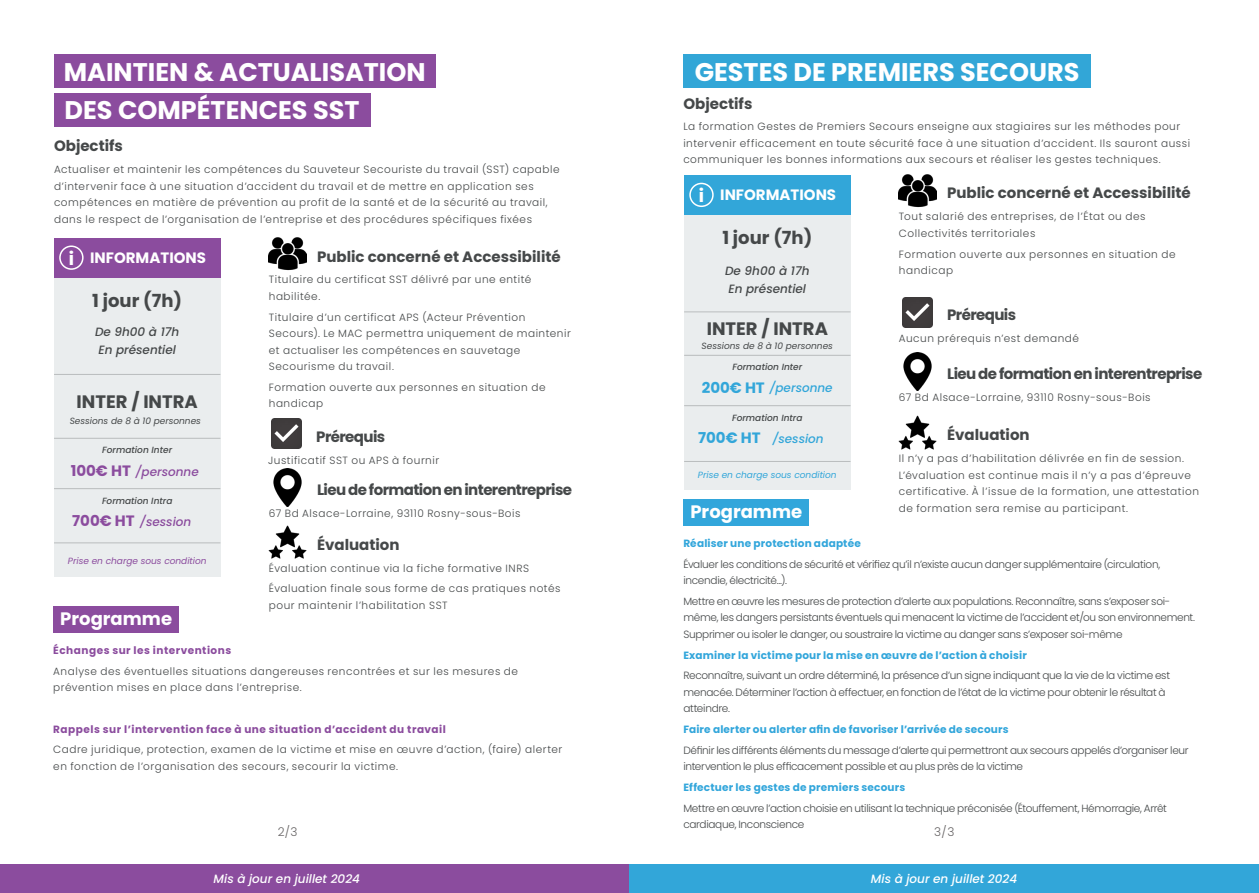
<style>
.page{position:relative;width:1259px;height:893px;background:#fff}
.page>*{position:absolute;margin:0;border:0;box-sizing:border-box;transform-origin:0 0}
.t1{font:700 25.5px "Poppins";color:#fff}
.t2{font:700 18px "Poppins";color:#454849}
.t3{font:700 18px "Poppins";color:#fff}
.t4{font:700 15px "Poppins";color:#454849}
.t5{font:700 15px "Poppins";letter-spacing:-.04em;color:#454849}
.t6{font:700 15px "Poppins";color:#fff}
.t7{font:700 15px "Poppins";color:#8b4c9e}
.t8{font:700 15px "Poppins";color:#32a6d9}
.t9{font:italic 500 12px "Poppins";color:#454849}
.t10{font:italic 500 12px "Poppins";color:#fff}
.t11{font:italic 500 12px "Poppins";color:#8b4c9e}
.t12{font:italic 500 12px "Poppins";color:#32a6d9}
.t13{font:300 12px "Poppins";color:#231f20}
.t14{font:300 10.5px/16.5px "Poppins";letter-spacing:.05em;color:#454849}
.t15{font:300 10.5px/16.5px "Poppins";letter-spacing:-.03em;color:#454849}
.t16{font:700 10.5px "Poppins";letter-spacing:.02em;color:#32a6db}
.t17{font:700 10.5px "Poppins";letter-spacing:.05em;color:#8b4c9e}
.t18{font:italic 500 9px "Poppins";color:#454849}
.t19{font:italic 9px "Poppins";color:#454849}
.t20{font:italic 9px "Poppins";color:#8b4c9e}
.t21{font:italic 9px "Poppins";color:#32a6d9}
</style>
<div class="page">
<div style="left:54px;top:54px;width:381px;height:34px;background:#8b4c9e"></div>
<div style="left:54px;top:93px;width:316px;height:33px;background:#8b4c9e"></div>
<div style="left:0;top:865px;width:638px;height:28px;background:#8b4c9e"></div>
<div style="left:54px;top:278px;width:166px;height:299px;background:#eaedee"></div>
<div style="left:54px;top:238px;width:166px;height:40px;background:#8b4c9e"></div>
<hr style="left:54px;top:374px;width:166px;height:1px;background:#454849">
<div style="left:59px;top:245px;width:25px;height:25px;border:2px solid #fff;border-radius:50%"></div>
<hr style="left:54px;top:438px;width:166px;height:1px;background:#454849">
<hr style="left:54px;top:488px;width:166px;height:1px;background:#454849">
<hr style="left:54px;top:542px;width:166px;height:1px;background:#454849">
<img style="left:269px;top:525px;width:37px;height:34px">
<img style="left:273px;top:469px;width:29px;height:37px">
<img style="left:269px;top:237px;width:37px;height:34px">
<div style="left:53px;top:606px;width:126px;height:27px;background:#8b4c9e"></div>
<div style="left:683px;top:54px;width:407px;height:34px;background:#32a6d7"></div>
<div style="left:629px;top:865px;width:630px;height:28px;background:#32a6d9"></div>
<div style="left:684px;top:214px;width:166px;height:276px;background:#eaedee"></div>
<div style="left:684px;top:175px;width:166px;height:39px;background:#32a6d9"></div>
<div style="left:683px;top:499px;width:126px;height:26px;background:#32a6db"></div>
<hr style="left:684px;top:311px;width:166px;height:1px;background:#454849">
<div style="left:689px;top:183px;width:24px;height:24px;border:2px solid #fff;border-radius:50%"></div>
<hr style="left:684px;top:355px;width:166px;height:1px;background:#454849">
<hr style="left:684px;top:405px;width:166px;height:1px;background:#454849">
<hr style="left:684px;top:461px;width:166px;height:1px;background:#454849">
<img style="left:899px;top:415px;width:37px;height:35px">
<img style="left:903px;top:353px;width:29px;height:37px">
<img style="left:899px;top:174px;width:37px;height:34px">
<svg style="left:272px;top:419px;width:30px;height:30px"></svg>
<svg style="left:902px;top:297px;width:30px;height:30px"></svg>
<p class="t1" style="left:64px;top:57px;width:363px">MAINTIEN &amp; ACTUALISATION</p>
<p class="t1" style="left:65px;top:96px;width:296px">DES COMPÉTENCES SST</p>
<p class="t4" style="left:54px;top:138px;width:70px">Objectifs</p>
<p class="t14" style="left:54px;top:161px;width:507px">Actualiser et maintenir les compétences du Sauveteur Secouriste du travail (SST) capable d’intervenir face à une situation d’accident du travail et de mettre en application ses compétences en matière de prévention au profit de la santé et de la sécurité au travail, dans le respect de l’organisation de l’entreprise et des procédures spécifiques fixées</p>
<p class="t3" style="left:69px;top:249px;width:7px">i</p>
<p class="t6" style="left:90px;top:249px;width:117px">INFORMATIONS</p>
<p class="t2" style="left:92px;top:290px;width:91px">1 jour (7h)</p>
<p class="t9" style="left:95px;top:325px;width:86px">De 9h00 à 17h</p>
<p class="t9" style="left:98px;top:342px;width:79px">En présentiel</p>
<p class="t2" style="left:77px;top:391px;width:123px">INTER / INTRA</p>
<p class="t19" style="left:70px;top:416px;width:133px">Sessions de 8 à 10 personnes</p>
<p class="t18" style="left:102px;top:445px;width:71px">Formation Inter</p>
<p class="t11" style="left:135px;top:464px;width:65px">/personne</p>
<p class="t7" style="left:71px;top:462px;width:62px">100€ HT</p>
<p class="t18" style="left:102px;top:495px;width:72px">Formation Intra</p>
<p class="t11" style="left:140px;top:515px;width:53px">/session</p>
<p class="t7" style="left:72px;top:512px;width:64px">700€ HT</p>
<p class="t4" style="left:317px;top:248px;width:245px">Public concerné et Accessibilité</p>
<p class="t14" style="left:269px;top:271px;width:264px">Titulaire du certificat SST délivré par une entité habilitée.</p>
<p class="t14" style="left:269px;top:309px;width:303px">Titulaire d’un certificat APS (Acteur Prévention Secours). Le MAC permettra uniquement de maintenir et actualiser les compétences en sauvetage Secourisme du travail.</p>
<p class="t14" style="left:269px;top:379px;width:278px">Formation ouverte aux personnes en situation de handicap</p>
<p class="t5" style="left:316px;top:428px;width:70px">Prérequis</p>
<p class="t14" style="left:268px;top:452px;width:173px">Justificatif SST ou APS à fournir</p>
<p class="t5" style="left:317px;top:481px;width:257px">Lieu de formation en interentreprise</p>
<p class="t14" style="left:269px;top:505px;width:253px">67 Bd Alsace-Lorraine, 93110 Rosny-sous-Bois</p>
<p class="t4" style="left:317px;top:536px;width:84px">Évaluation</p>
<p class="t14" style="left:269px;top:560px;width:262px">Évaluation continue via la fiche formative INRS</p>
<p class="t14" style="left:269px;top:581px;width:293px">Évaluation finale sous forme de cas pratiques notés pour maintenir l’habilitation SST</p>
<p class="t20" style="left:68px;top:556px;width:140px">Prise en charge sous condition</p>
<p class="t3" style="left:60px;top:608px;width:113px">Programme</p>
<p class="t17" style="left:53px;top:644px;width:179px">Échanges sur les interventions</p>
<p class="t14" style="left:53px;top:663px;width:466px">Analyse des éventuelles situations dangereuses rencontrées et sur les mesures de prévention mises en place dans l’entreprise.</p>
<p class="t17" style="left:53px;top:723px;width:394px">Rappels sur l’intervention face à une situation d’accident du travail</p>
<p class="t14" style="left:53px;top:742px;width:511px">Cadre juridique, protection, examen de la victime et mise en œuvre d’action, (faire) alerter en fonction de l’organisation des secours, secourir la victime.</p>
<p class="t13" style="left:277px;top:825px;width:22px">2/3</p>
<p class="t1" style="left:694px;top:57px;width:386px">GESTES DE PREMIERS SECOURS</p>
<p class="t4" style="left:683px;top:95px;width:70px">Objectifs</p>
<p class="t14" style="left:683px;top:118px;width:508px">La formation Gestes de Premiers Secours enseigne aux stagiaires sur les méthodes pour intervenir efficacement en toute sécurité face à une situation d’accident. Ils sauront aussi communiquer les bonnes informations aux secours et réaliser les gestes techniques.</p>
<p class="t3" style="left:699px;top:185px;width:7px">i</p>
<p class="t6" style="left:720px;top:186px;width:117px">INFORMATIONS</p>
<p class="t2" style="left:722px;top:227px;width:91px">1 jour (7h)</p>
<p class="t9" style="left:725px;top:264px;width:86px">De 9h00 à 17h</p>
<p class="t9" style="left:728px;top:282px;width:79px">En présentiel</p>
<p class="t2" style="left:706px;top:318px;width:123px">INTER / INTRA</p>
<p class="t19" style="left:701px;top:340px;width:133px">Sessions de 8 à 10 personnes</p>
<p class="t18" style="left:732px;top:362px;width:71px">Formation Inter</p>
<p class="t12" style="left:769px;top:381px;width:65px">/personne</p>
<p class="t8" style="left:702px;top:379px;width:65px">200€ HT</p>
<p class="t18" style="left:732px;top:412px;width:72px">Formation Intra</p>
<p class="t4" style="left:947px;top:184px;width:245px">Public concerné et Accessibilité</p>
<p class="t14" style="left:899px;top:208px;width:248px">Tout salarié des entreprises, de l’État ou des<br>Collectivités territoriales</p>
<p class="t14" style="left:899px;top:246px;width:278px">Formation ouverte aux personnes en situation de handicap</p>
<p class="t5" style="left:947px;top:306px;width:70px">Prérequis</p>
<p class="t14" style="left:899px;top:330px;width:182px">Aucun prérequis n’est demandé</p>
<p class="t5" style="left:947px;top:365px;width:257px">Lieu de formation en interentreprise</p>
<p class="t14" style="left:899px;top:389px;width:253px">67 Bd Alsace-Lorraine, 93110 Rosny-sous-Bois</p>
<p class="t4" style="left:947px;top:426px;width:84px">Évaluation</p>
<p class="t14" style="left:899px;top:450px;width:302px">Il n’y a pas d’habilitation délivrée en fin de session.<br>L’évaluation est continue mais il n’y a pas d’épreuve certificative. À l’issue de la formation, une attestation de formation sera remise au participant.</p>
<p class="t12" style="left:772px;top:431px;width:53px">/session</p>
<p class="t8" style="left:698px;top:429px;width:64px">700€ HT</p>
<p class="t21" style="left:698px;top:470px;width:140px">Prise en charge sous condition</p>
<p class="t3" style="left:690px;top:501px;width:113px">Programme</p>
<p class="t16" style="left:683px;top:537px;width:179px">Réaliser une protection adaptée</p>
<p class="t15" style="left:683px;top:556px;width:478px">Évaluer les conditions de sécurité et vérifiez qu’il n’existe aucun danger supplémentaire (circulation, incendie, électricité...).</p>
<p class="t15" style="left:683px;top:593px;width:513px">Mettre en œuvre les mesures de protection d’alerte aux populations. Reconnaître, sans s’exposer soi&shy;même, les dangers persistants éventuels qui menacent la victime de l’accident et/ou son environnement.<br>Supprimer ou isoler le danger, ou soustraire la victime au danger sans s’exposer soi-même</p>
<p class="t16" style="left:683px;top:649px;width:345px">Examiner la victime pour la mise en œuvre de l’action à choisir</p>
<p class="t15" style="left:683px;top:667px;width:488px">Reconnaître, suivant un ordre déterminé, la présence d’un signe indiquant que la vie de la victime est menacée. Déterminer l’action à effectuer, en fonction de l’état de la victime pour obtenir le résultat à atteindre.</p>
<p class="t16" style="left:683px;top:723px;width:327px">Faire alerter ou alerter afin de favoriser l’arrivée de secours</p>
<p class="t15" style="left:683px;top:742px;width:507px">Définir les différents éléments du message d’alerte qui permettront aux secours appelés d’organiser leur intervention le plus efficacement possible et au plus près de la victime</p>
<p class="t16" style="left:683px;top:781px;width:223px">Effectuer les gestes de premiers secours</p>
<p class="t15" style="left:683px;top:800px;width:485px">Mettre en œuvre l’action choisie en utilisant la technique préconisée (Étouffement, Hémorragie, Arrêt cardiaque, Inconscience</p>
<p class="t13" style="left:934px;top:825px;width:22px">3/3</p>
<p class="t10" style="left:214px;top:871px;width:148px">Mis à jour en juillet 2024</p>
<p class="t10" style="left:871px;top:871px;width:148px">Mis à jour en juillet 2024</p>
</div>
